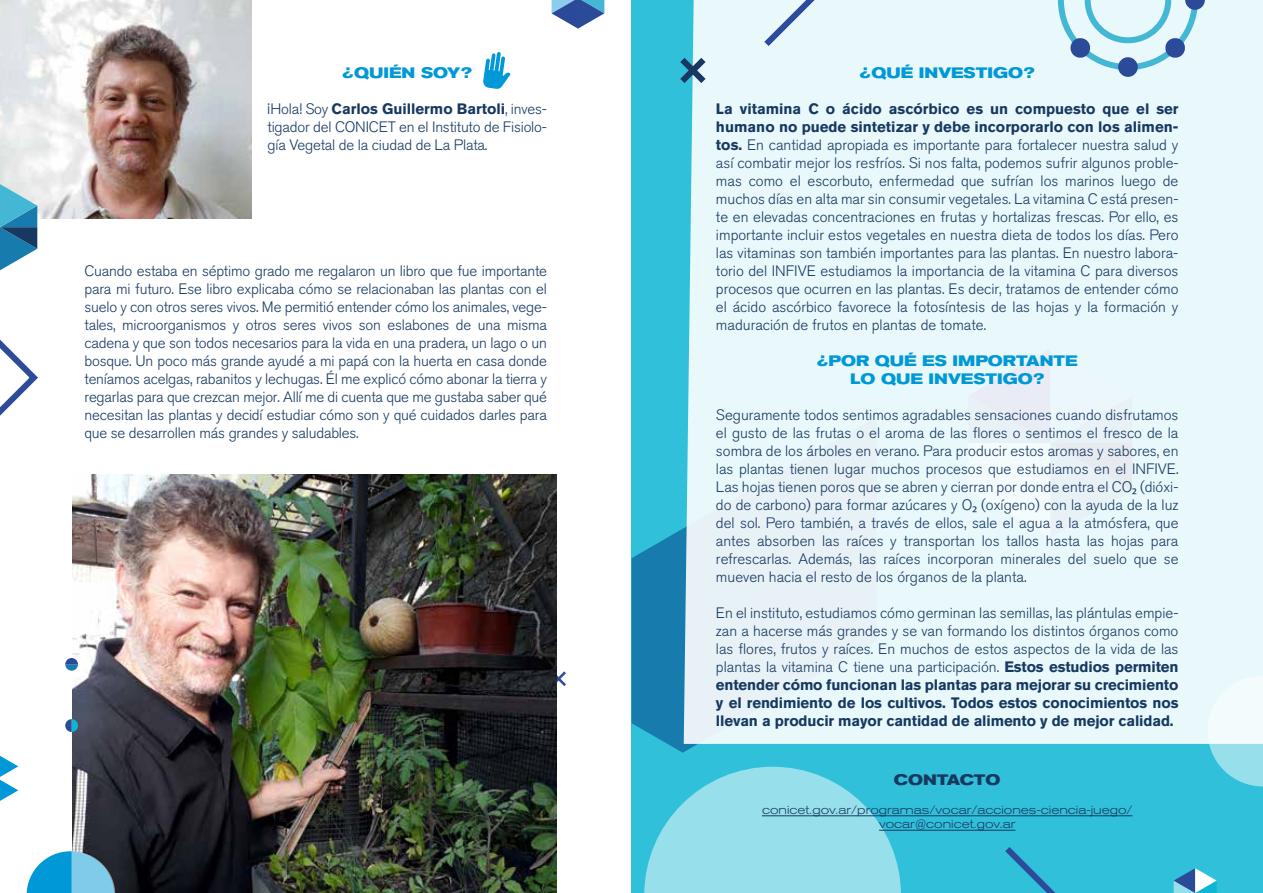
<style>
.page{position:relative;width:1263px;height:893px;background:#fff}
.page>*{position:absolute;margin:0;border:0;box-sizing:border-box;transform-origin:0 0}
.t1{font:300 15px/18px "Akzidenz Grotesk BQ";color:#173961;text-align:justify}
.t2{font:700 expanded 15px/18px "Akzidenz Grotesk BQ";color:#0098d6;text-align:center}
.t3{font:700 expanded 15px "Akzidenz Grotesk BQ";color:#173961}
.t4{font:300 expanded 12px/14.4px "Akzidenz Grotesk BQ";color:#173961;text-align:center}
.s1{font-weight:700}
.s2{font-family:"Myriad Pro";font-weight:400}
</style>
<div class="page">
<div style="left:631px;top:0;width:632px;height:893px;background:#31c0d9"></div>
<svg style="left:1005px;top:847px;width:51px;height:46px"></svg>
<svg style="left:631px;top:528px;width:67px;height:225px;background:#1a85b3"></svg>
<div style="left:684px;top:0;width:579px;height:744px;background:#e9f8fb"></div>
<svg style="left:557px;top:671px;width:9px;height:15px"></svg>
<img style="left:0;top:0;width:252px;height:219px">
<img style="left:72px;top:474px;width:485px;height:419px">
<div style="left:1118px;top:57px;width:20px;height:20px;background:#2b4a98;border-radius:50%"></div>
<svg style="left:1058px;top:0;width:147px;height:70px;background:#bdddeb"></svg>
<svg style="left:0;top:184px;width:37px;height:86px;background:#59a0bf"></svg>
<svg style="left:27px;top:851px;width:88px;height:42px;background:#51a9ce"></svg>
<svg style="left:1207px;top:676px;width:56px;height:110px;background:#c3ecf3"></svg>
<svg style="left:644px;top:767px;width:257px;height:126px"></svg>
<div style="left:680px;top:0;width:343px;height:100px;background:#e9f8fb"></div>
<svg style="left:552px;top:0;width:52px;height:29px"></svg>
<svg style="left:0;top:755px;width:18px;height:46px"></svg>
<svg style="left:1174px;top:868px;width:42px;height:25px"></svg>
<svg style="left:65px;top:658px;width:13px;height:13px"></svg>
<svg style="left:65px;top:719px;width:13px;height:13px"></svg>
<svg style="left:0;top:339px;width:38px;height:77px"></svg>
<svg style="left:483px;top:52px;width:28px;height:37px"></svg>
<hr style="left:762px;top:815px;width:370px;height:1px;background:#173961">
<hr style="left:879px;top:830px;width:136px;height:1px;background:#173961">
<p class="t2" style="left:343px;top:64px;width:131px">¿QUIÉN SOY?</p>
<p class="t1" style="left:267px;top:100px;width:281px">¡Hola! Soy <span class="s1">Carlos Guillermo Bartoli</span>, inves&shy;tigador del CONICET en el Instituto de Fisiolo&shy;gía Vegetal de la ciudad de La Plata.</p>
<p class="t1" style="left:84px;top:262px;width:464px">Cuando estaba en séptimo grado me regalaron un libro que fue importante para mi futuro. Ese libro explicaba cómo se relacionaban las plantas con el suelo y con otros seres vivos. Me permitió entender cómo los animales, vege&shy;tales, microorganismos y otros seres vivos son eslabones de una misma cadena y que son todos necesarios para la vida en una pradera, un lago o un bosque. Un poco más grande ayudé a mi papá con la huerta en casa donde teníamos acelgas, rabanitos y lechugas. Él me explicó cómo abonar la tierra y regarlas para que crezcan mejor. Allí me di cuenta que me gustaba saber qué necesitan las plantas y decidí estudiar cómo son y qué cuidados darles para que se desarrollen más grandes y saludables.</p>
<p class="t2" style="left:860px;top:64px;width:176px">¿QUÉ INVESTIGO?</p>
<p class="t1" style="left:716px;top:100px;width:464px"><span class="s1">La vitamina C o ácido ascórbico es un compuesto que el ser humano no puede sintetizar y debe incorporarlo con los alimen&shy;tos.</span> En cantidad apropiada es importante para fortalecer nuestra salud y así combatir mejor los resfríos. Si nos falta, podemos sufrir algunos proble&shy;mas como el escorbuto, enfermedad que sufrían los marinos luego de muchos días en alta mar sin consumir vegetales. La vitamina C está presen&shy;te en elevadas concentraciones en frutas y hortalizas frescas. Por ello, es importante incluir estos vegetales en nuestra dieta de todos los días. Pero las vitaminas son también importantes para las plantas. En nuestro labora&shy;torio del INFIVE estudiamos la importancia de la vitamina C para diversos procesos que ocurren en las plantas. Es decir, tratamos de entender cómo el ácido ascórbico favorece la fotosíntesis de las hojas y la formación y maduración de frutos en plantas de tomate.</p>
<p class="t2" style="left:817px;top:352px;width:262px">¿POR QUÉ ES IMPORTANTE<br>LO QUE INVESTIGO?</p>
<p class="t1" style="left:716px;top:406px;width:464px">Seguramente todos sentimos agradables sensaciones cuando disfrutamos el gusto de las frutas o el aroma de las flores o sentimos el fresco de la sombra de los árboles en verano. Para producir estos aromas y sabores, en las plantas tienen lugar muchos procesos que estudiamos en el INFIVE.<br>Las hojas tienen poros que se abren y cierran por donde entra el CO<span class="s2">2</span> (dióxi&shy;do de carbono) para formar azúcares y O<span class="s2">2</span> (oxígeno) con la ayuda de la luz del sol. Pero también, a través de ellos, sale el agua a la atmósfera, que antes absorben las raíces y transportan los tallos hasta las hojas para refrescarlas. Además, las raíces incorporan minerales del suelo que se mueven hacia el resto de los órganos de la planta.</p>
<p class="t1" style="left:716px;top:604px;width:464px">En el instituto, estudiamos cómo germinan las semillas, las plántulas empie&shy;zan a hacerse más grandes y se van formando los distintos órganos como las flores, frutos y raíces. En muchos de estos aspectos de la vida de las plantas la vitamina C tiene una participación. <span class="s1">Estos estudios permiten entender cómo funcionan las plantas para mejorar su crecimiento y el rendimiento de los cultivos. Todos estos conocimientos nos llevan a producir mayor cantidad de alimento y de mejor calidad.</span></p>
<p class="t3" style="left:894px;top:771px;width:108px">CONTACTO</p>
<p class="t4" style="left:762px;top:802px;width:372px">conicet.gov.ar/programas/vocar/acciones-ciencia-juego/ vocar@conicet.gov.ar</p>
</div>
